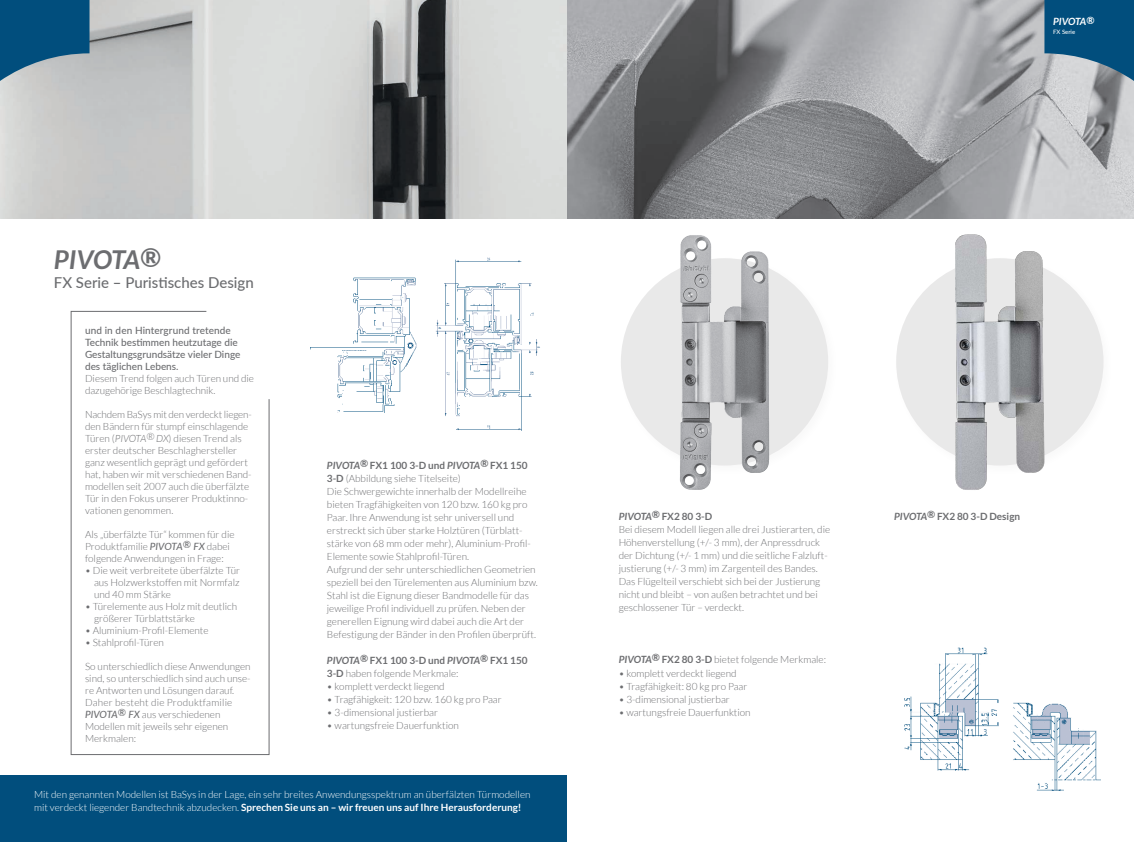
<style>
.page{position:relative;width:1134px;height:842px;background:#fff}
.page>*{position:absolute;margin:0;border:0;box-sizing:border-box;transform-origin:0 0}
.t1{font:italic 700 26px "Lato";letter-spacing:-.02em;color:#6c6d70}
.t2{font:500 15px "Lato";color:#6c6d70}
.t3{font:300 10px/13px "Lato";color:#6c6d70}
.t4{font:300 10px/13px "Lato";color:#fff}
.t5{font:500 10px/12px "Lato";color:#6c6d70}
.t6{font:700 10px "Lato";color:#6c6d70}
.t7{font:italic 700 10px "Lato";letter-spacing:-.02em;color:#fff}
.t8{font:500 6px "Lato";color:#fff}
.s1{font-style:italic}
.s2{font-weight:500;font-style:italic}
.s3{font-weight:700;font-style:italic}
.s4{font-weight:700}
</style>
<div class="page">
<img style="left:567px;top:0;width:567px;height:218px">
<img style="left:0;top:0;width:567px;height:218px">
<img style="left:311px;top:277px;width:106px;height:135px">
<img style="left:435px;top:257px;width:105px;height:174px">
<div style="left:621px;top:258px;width:207px;height:208px;background:#e9e9e9;border-radius:50%"></div>
<div style="left:0;top:776px;width:567px;height:66px;background:#014e7d"></div>
<svg style="left:71px;top:311px;width:199px;height:444px"></svg>
<img style="left:675px;top:235px;width:99px;height:255px">
<img style="left:904px;top:647px;width:196px;height:144px">
<div style="left:896px;top:258px;width:207px;height:208px;background:#e9e9e9;border-radius:50%"></div>
<img style="left:954px;top:234px;width:91px;height:256px">
<svg style="left:0;top:0;width:90px;height:81px;background:#2e698d"></svg>
<svg style="left:1044px;top:0;width:90px;height:81px;background:#2d688d"></svg>
<p class="t7" style="left:1053px;top:16px;width:43px">PIVOTA®</p>
<p class="t8" style="left:1053px;top:27px;width:24px">FX Serie</p>
<h1 class="t1" style="left:54px;top:245px;width:108px">PIVOTA®</h1>
<h2 class="t2" style="left:54px;top:272px;width:201px">FX Serie – Puristisches Design</h2>
<p class="t5" style="left:85px;top:324px;width:157px">und in den Hintergrund tretende<br>Technik bestimmen heutzutage die<br>Gestaltungsgrundsätze vieler Dinge des täglichen Lebens.</p>
<p class="t3" style="left:85px;top:372px;width:170px;line-height:12px">Diesem Trend folgen auch Türen und die dazugehörige Beschlagtechnik.</p>
<p class="t3" style="left:85px;top:408px;width:168px;line-height:12px">Nachdem BaSys mit den verdeckt liegen&shy;den Bändern für stumpf einschlagende Türen (<span class="s1">PIVOTA</span><sup>®</sup> <span class="s1">DX</span>) diesen Trend als erster deutscher Beschlaghersteller ganz wesentlich geprägt und gefördert hat, haben wir mit verschiedenen Band&shy;modellen seit 2007 auch die überfälzte Tür in den Fokus unserer Produktinno&shy;vationen genommen.</p>
<p class="t3" style="left:85px;top:528px;width:151px;line-height:12px">Als „überfälzte Tür“ kommen für die<br>Produktfamilie <span class="s2">PIVOTA</span><sup>®</sup> <span class="s2">FX</span> dabei folgende Anwendungen in Frage:</p>
<p class="t3" style="left:94px;top:564px;width:148px;line-height:12px;text-align:justify;text-indent:-9px">• Die weit verbreitete überfälzte Tür aus Holzwerkstoffen mit Normfalz und 40 mm Stärke</p>
<p class="t3" style="left:94px;top:600px;width:145px;line-height:12px;text-indent:-9px">• Türelemente aus Holz mit deutlich größerer Türblattstärke</p>
<p class="t3" style="left:85px;top:624px;width:125px">• Aluminium-Profil-Elemente</p>
<p class="t3" style="left:85px;top:636px;width:80px">• Stahlprofil-Türen</p>
<p class="t3" style="left:85px;top:660px;width:167px;line-height:12px">So unterschiedlich diese Anwendungen sind, so unterschiedlich sind auch unse&shy;re Antworten und Lösungen darauf.<br>Daher besteht die Produktfamilie<br><span class="s2">PIVOTA</span><sup>®</sup> <span class="s2">FX</span> aus verschiedenen<br>Modellen mit jeweils sehr eigenen<br>Merkmalen:</p>
<p class="t3" style="left:327px;top:459px;width:212px"><span class="s3">PIVOTA</span><sup>®</sup> <span class="s4">FX1 100 3-D und</span> <span class="s3">PIVOTA</span><sup>®</sup> <span class="s4">FX1 150<br>3-D</span> (Abbildung siehe Titelseite)<br>Die Schwergewichte innerhalb der Modellreihe bieten Tragfähigkeiten von 120 bzw. 160 kg pro Paar. Ihre Anwendung ist sehr universell und erstreckt sich über starke Holztüren (Türblatt&shy;stärke von 68 mm oder mehr), Aluminium-Profil-Elemente sowie Stahlprofil-Türen.<br>Aufgrund der sehr unterschiedlichen Geometrien speziell bei den Türelementen aus Aluminium bzw.<br>Stahl ist die Eignung dieser Bandmodelle für das jeweilige Profil individuell zu prüfen. Neben der generellen Eignung wird dabei auch die Art der Befestigung der Bänder in den Profilen überprüft.</p>
<p class="t3" style="left:327px;top:654px;width:202px"><span class="s3">PIVOTA</span><sup>®</sup> <span class="s4">FX1 100 3-D und</span> <span class="s3">PIVOTA</span><sup>®</sup> <span class="s4">FX1 150<br>3-D</span> haben folgende Merkmale:</p>
<p class="t3" style="left:327px;top:680px;width:119px">• komplett verdeckt liegend</p>
<p class="t3" style="left:327px;top:693px;width:176px">• Tragfähigkeit: 120 bzw. 160 kg pro Paar</p>
<p class="t3" style="left:327px;top:706px;width:113px">• 3-dimensional justierbar</p>
<p class="t3" style="left:327px;top:719px;width:134px">• wartungsfreie Dauerfunktion</p>
<p class="t4" style="left:34px;top:788px;width:498px">Mit den genannten Modellen ist BaSys in der Lage, ein sehr breites Anwendungsspektrum an überfälzten Türmodellen mit verdeckt liegender Bandtechnik abzudecken. <span class="s4">Sprechen Sie uns an – wir freuen uns auf Ihre Herausforderung!</span></p>
<p class="t3" style="left:619px;top:510px;width:213px"><span class="s3">PIVOTA</span><sup>®</sup> <span class="s4">FX2 80 3-D<br></span>Bei diesem Modell liegen alle drei Justierarten, die Höhenverstellung (+/- 3 mm), der Anpressdruck der Dichtung (+/- 1 mm) und die seitliche Falzluft&shy;justierung (+/- 3 mm) im Zargenteil des Bandes.<br>Das Flügelteil verschiebt sich bei der Justierung nicht und bleibt – von außen betrachtet und bei geschlossener Tür – verdeckt.</p>
<p class="t3" style="left:619px;top:653px;width:209px"><span class="s3">PIVOTA</span><sup>®</sup> <span class="s4">FX2 80 3-D</span> bietet folgende Merkmale:</p>
<p class="t3" style="left:619px;top:666px;width:119px">• komplett verdeckt liegend</p>
<p class="t3" style="left:619px;top:679px;width:130px">• Tragfähigkeit: 80 kg pro Paar</p>
<p class="t3" style="left:619px;top:692px;width:113px">• 3-dimensional justierbar</p>
<p class="t3" style="left:619px;top:705px;width:134px">• wartungsfreie Dauerfunktion</p>
<p class="t6" style="left:894px;top:511px;width:128px"><span class="s1">PIVOTA</span><sup>®</sup> FX2 80 3-D Design</p>
</div>
